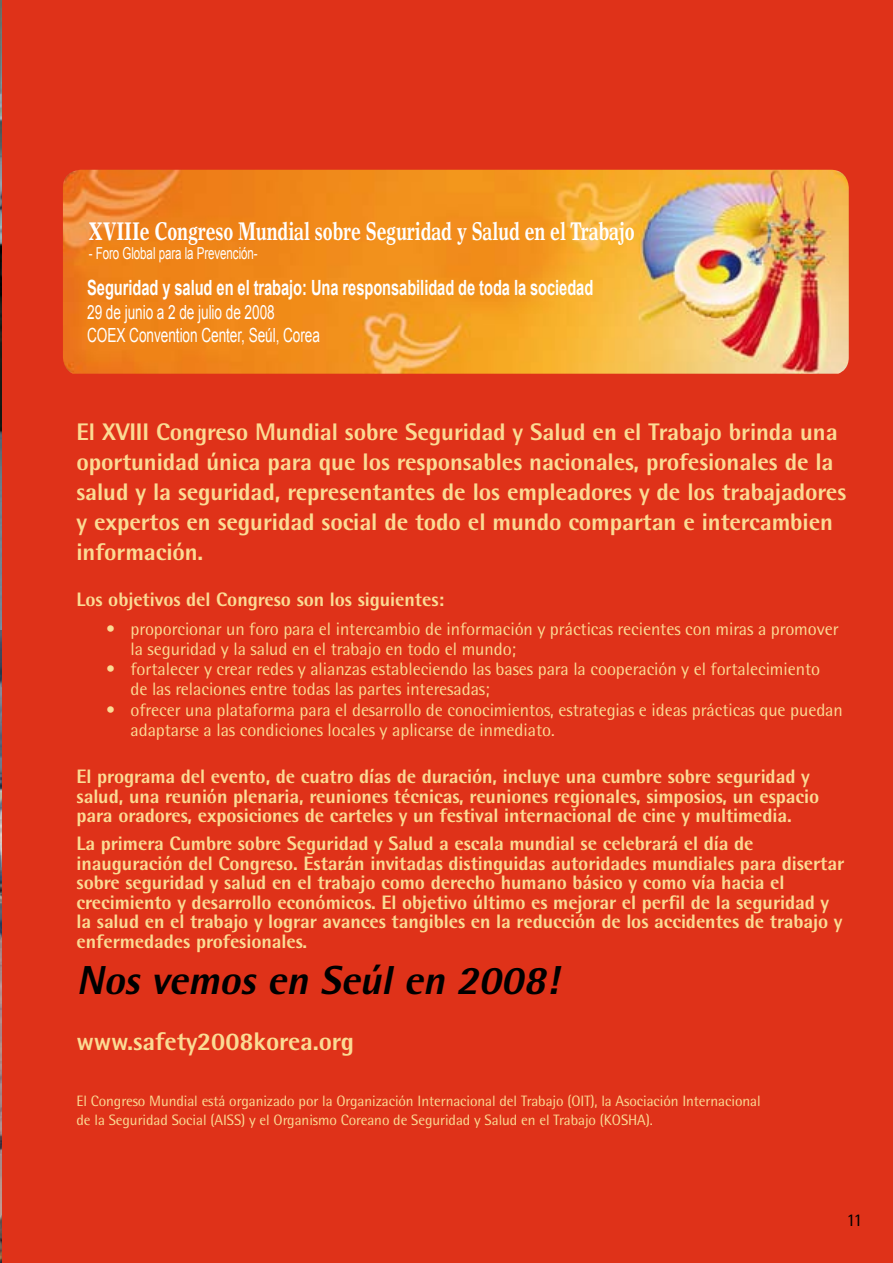
<style>
.page{position:relative;width:893px;height:1263px;background:#df3219}
.page>*{position:absolute;margin:0;border:0;box-sizing:border-box;transform-origin:0 0}
.t1{font:italic 800 40.5px "Rotis Semi Sans";color:#000}
.t2{font:700 25.5px "Times Europa";letter-spacing:-.005em;color:#fff;scale:.7 1}
.t3{font:800 25.5px "Rotis Semi Sans";letter-spacing:-.005em;color:#fbdb94}
.t4{font:800 24px/30px "Rotis Semi Sans";letter-spacing:-.005em;color:#fbdb94}
.t5{font:700 21px "Arial";letter-spacing:-.005em;color:#fff;scale:.7 1}
.t6{font:800 19.5px/19.5px "Rotis Semi Sans";letter-spacing:-.005em;color:#fbdb94}
.t7{font:19.5px/23.4px "Arial";letter-spacing:-.005em;color:#fff;scale:.7 1}
.t8{font:18px/20.2px "Rotis Semi Sans";letter-spacing:-.005em;color:#fbdb94}
.t9{font:18px "Rotis Semi Sans";color:#000}
.t10{font:16.5px "Arial";letter-spacing:-.005em;color:#fff;scale:.7 1}
.t11{font:15px/19.5px "Rotis Semi Sans";letter-spacing:-.005em;color:#fbdb94}
</style>
<div class="page">
<img style="left:0;top:0;width:1px;height:1263px">
<img style="left:63px;top:170px;width:786px;height:204px">
<h2 class="t2" style="left:89px;top:216px;width:781px">XVIIIe Congreso Mundial sobre Seguridad y Salud en el Trabajo</h2>
<p class="t10" style="left:89px;top:244px;width:243px">- Foro Global para la Prevención-</p>
<p class="t5" style="left:87px;top:276px;width:725px">Seguridad y salud en el trabajo: Una responsabilidad de toda la sociedad</p>
<p class="t7" style="left:87px;top:300px;width:334px">29 de junio a 2 de julio de 2008<br>COEX Convention Center, Seúl, Corea</p>
<p class="t4" style="left:77px;top:417px;width:771px">El XVIII Congreso Mundial sobre Seguridad y Salud en el Trabajo brinda una oportunidad única para que los responsables nacionales, profesionales de la salud y la seguridad, representantes de los empleadores y de los trabajadores y expertos en seguridad social de todo el mundo compartan e intercambien información.</p>
<p class="t6" style="left:77px;top:589px;width:369px">Los objetivos del Congreso son los siguientes:</p>
<p class="t8" style="left:131px;top:618px;width:710px;text-indent:-24px">• proporcionar un foro para el intercambio de información y prácticas recientes con miras a promover la seguridad y la salud en el trabajo en todo el mundo;</p>
<p class="t8" style="left:131px;top:659px;width:691px;text-indent:-24px">• fortalecer y crear redes y alianzas estableciendo las bases para la cooperación y el fortalecimiento de las relaciones entre todas las partes interesadas;</p>
<p class="t8" style="left:131px;top:699px;width:714px;text-indent:-24px">• ofrecer una plataforma para el desarrollo de conocimientos, estrategias e ideas prácticas que puedan adaptarse a las condiciones locales y aplicarse de inmediato.</p>
<p class="t6" style="left:77px;top:767px;width:744px">El programa del evento, de cuatro días de duración, incluye una cumbre sobre seguridad y salud, una reunión plenaria, reuniones técnicas, reuniones regionales, simposios, un espacio para oradores, exposiciones de carteles y un festival internacional de cine y multimedia.</p>
<p class="t6" style="left:77px;top:834px;width:769px">La primera Cumbre sobre Seguridad y Salud a escala mundial se celebrará el día de inauguración del Congreso. Estarán invitadas distinguidas autoridades mundiales para disertar sobre seguridad y salud en el trabajo como derecho humano básico y como vía hacia el crecimiento y desarrollo económicos. El objetivo último es mejorar el perfil de la seguridad y la salud en el trabajo y lograr avances tangibles en la reducción de los accidentes de trabajo y enfermedades profesionales.</p>
<h1 class="t1" style="left:77px;top:954px;width:493px">Nosvemosen Seúlen 2008!</h1>
<h2 class="t3" style="left:77px;top:1025px;width:279px">www.safety2008korea.org</h2>
<p class="t11" style="left:77px;top:1090px;width:686px">El Congreso Mundial está organizado por la Organización Internacional del Trabajo (OIT), la Asociación Internacional de la Seguridad Social (AISS) y el Organismo Coreano de Seguridad y Salud en el Trabajo (KOSHA).</p>
<p class="t9" style="left:847px;top:1209px;width:17px">11</p>
</div>
